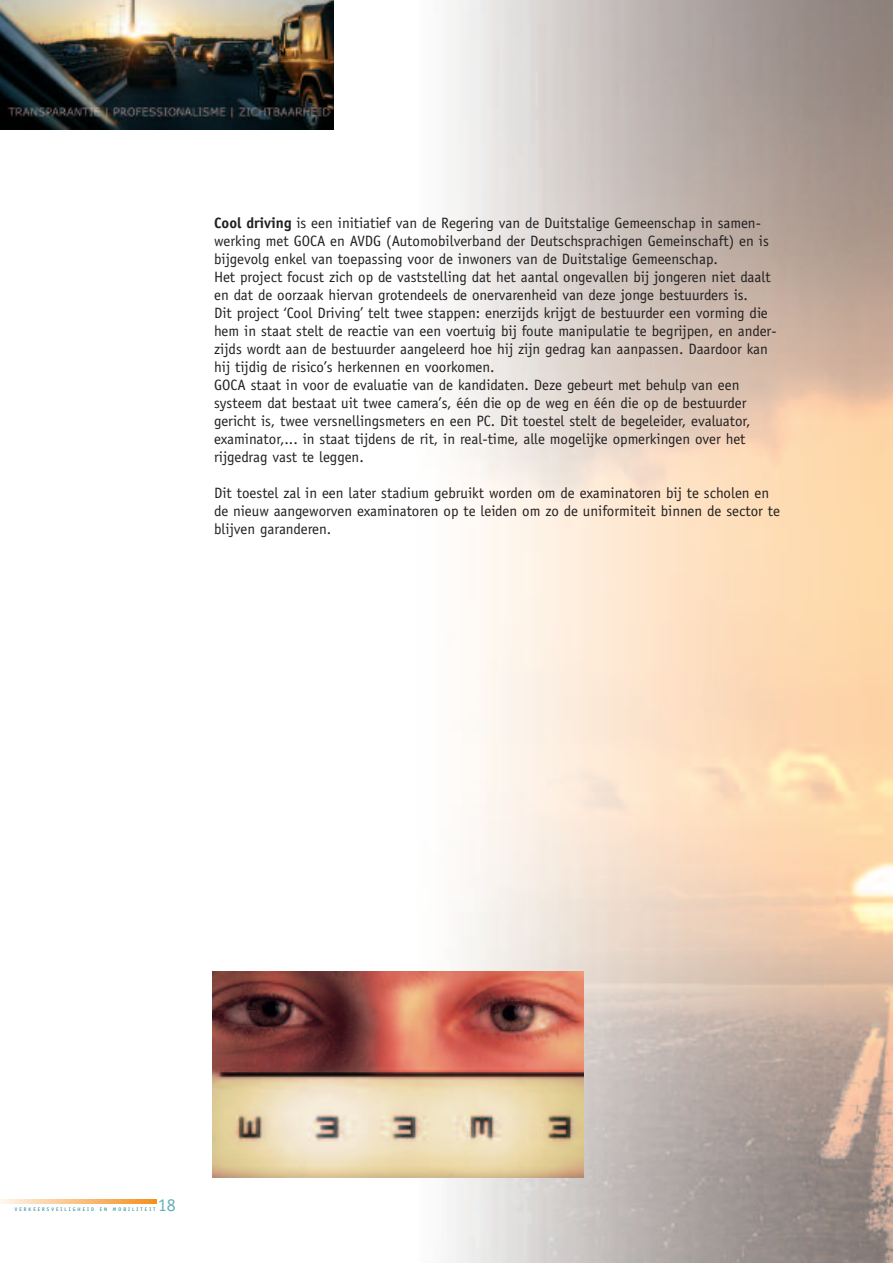
<style>
.page{position:relative;width:893px;height:1263px;background:#fff}
.page>*{position:absolute;margin:0;border:0;box-sizing:border-box;transform-origin:0 0}
.t1{font:18px "Officina Sans";color:#64afb8}
.t2{font:15px/18px "Officina Sans";color:#231f20}
.t3{font:5.1px "Officina Sans";letter-spacing:.4em;color:#007b85}
.s1{font-weight:700}
</style>
<div class="page">
<img style="left:403px;top:0;width:490px;height:1263px">
<svg style="left:0;top:1199px;width:157px;height:4px"></svg>
<img style="left:213px;top:972px;width:370px;height:206px">
<img style="left:0;top:0;width:334px;height:129px">
<p class="t2" style="left:214px;top:215px;width:564px"><span class="s1">Cool driving</span> is een initiatief van de Regering van de Duitstalige Gemeenschap in samen&shy;werking met GOCA en AVDG (Automobilverband der Deutschsprachigen Gemeinschaft) en is bijgevolg enkel van toepassing voor de inwoners van de Duitstalige Gemeenschap.<br>Het project focust zich op de vaststelling dat het aantal ongevallen bij jongeren niet daalt en dat de oorzaak hiervan grotendeels de onervarenheid van deze jonge bestuurders is.<br>Dit project ‘Cool Driving’ telt twee stappen: enerzijds krijgt de bestuurder een vorming die hem in staat stelt de reactie van een voertuig bij foute manipulatie te begrijpen, en ander&shy;zijds wordt aan de bestuurder aangeleerd hoe hij zijn gedrag kan aanpassen. Daardoor kan hij tijdig de risico’s herkennen en voorkomen.<br>GOCA staat in voor de evaluatie van de kandidaten. Deze gebeurt met behulp van een systeem dat bestaat uit twee camera’s, één die op de weg en één die op de bestuurder gericht is, twee versnellingsmeters en een PC. Dit toestel stelt de begeleider, evaluator, examinator,... in staat tijdens de rit, in real-time, alle mogelijke opmerkingen over het rijgedrag vast te leggen.</p>
<p class="t2" style="left:214px;top:485px;width:567px">Dit toestel zal in een later stadium gebruikt worden om de examinatoren bij te scholen en de nieuw aangeworven examinatoren op te leiden om zo de uniformiteit binnen de sector te blijven garanderen.</p>
<p class="t3" style="left:15px;top:1207px;width:142px">VERKEERSVEILIGHEID EN MOBILITEIT</p>
<p class="t1" style="left:158px;top:1198px;width:19px">18</p>
</div>
